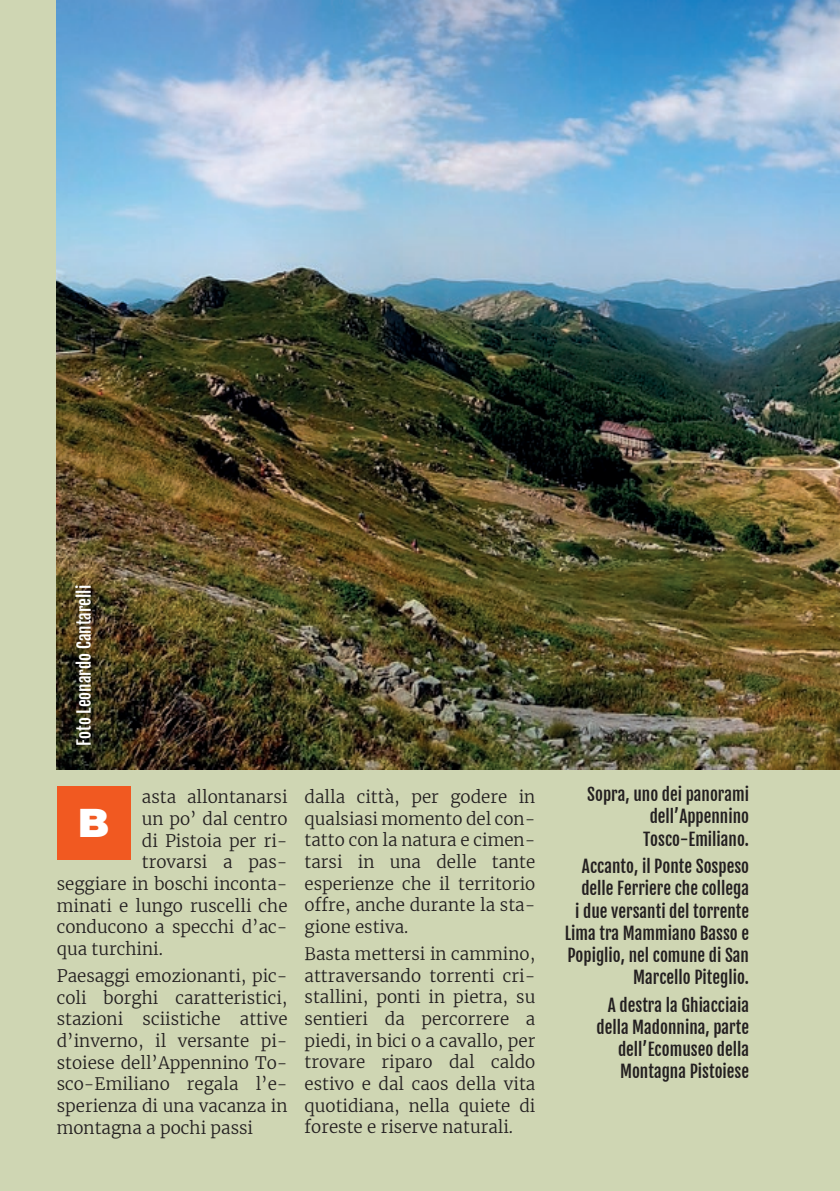
<style>
.page{position:relative;width:840px;height:1191px;background:#fff}
.page>*{position:absolute;margin:0;border:0;box-sizing:border-box;transform-origin:0 0}
.t1{font:900 40px "Montserrat";color:#fff}
.t2{font:300 17px/21.6px "Merriweather";color:#231f20;text-align:justify}
.t3{font:17px/22px "Fjalla One";color:#231f20;text-align:right}
.t4{font:17px "Fjalla One";color:#fff}
</style>
<div class="page">
<div style="left:0;top:0;width:839px;height:1191px;background:#cfd6b3"></div>
<img style="left:57px;top:0;width:782px;height:769px">
<div style="left:57px;top:786px;width:73px;height:74px;background:#f15921"></div>
<p class="t4" style="left:74px;top:745px;width:162px;rotate:-90deg">Foto Leonardo Cantarelli</p>
<p class="t2" style="left:142px;top:786px;width:147px">asta allontanarsi</p>
<p class="t2" style="left:142px;top:808px;width:147px">un po’ dal centro</p>
<p class="t2" style="left:142px;top:829px;width:147px">di Pistoia per ri-</p>
<p class="t2" style="left:142px;top:851px;width:147px">trovarsi a pas-</p>
<p class="t2" style="left:57px;top:872px;width:232px">seggiare in boschi inconta-</p>
<p class="t2" style="left:57px;top:894px;width:232px">minati e lungo ruscelli che</p>
<p class="t2" style="left:57px;top:916px;width:232px">conducono a specchi d’ac-</p>
<p class="t2" style="left:57px;top:937px;width:108px">qua turchini.</p>
<p class="t2" style="left:57px;top:965px;width:232px">Paesaggi emozionanti, pic&shy;coli borghi caratteristici, stazioni sciistiche attive d’inverno, il versante pi&shy;stoiese dell’Appennino To&shy;sco-Emiliano regala l’e&shy;sperienza di una vacanza in montagna a pochi passi</p>
<h1 class="t1" style="left:78px;top:793px;width:32px">B</h1>
<p class="t2" style="left:304px;top:786px;width:232px">dalla città, per godere in qualsiasi momento del con&shy;tatto con la natura e cimen&shy;tarsi in una delle tante esperienze che il territorio offre, anche durante la sta&shy;gione estiva.</p>
<p class="t2" style="left:304px;top:943px;width:232px">Basta mettersi in cammino, attraversando torrenti cri&shy;stallini, ponti in pietra, su sentieri da percorrere a piedi, in bici o a cavallo, per trovare riparo dal caldo estivo e dal caos della vita quotidiana, nella quiete di foreste e riserve naturali.</p>
<p class="t3" style="left:587px;top:783px;width:163px">Sopra, uno dei panorami dell’Appennino<br>Tosco-Emiliano.</p>
<p class="t3" style="left:564px;top:855px;width:186px">Accanto, il Ponte Sospeso delle Ferriere che collega<br>i due versanti del torrente<br>Lima tra Mammiano Basso e<br>Popiglio, nel comune di San<br>Marcello Piteglio.</p>
<p class="t3" style="left:596px;top:994px;width:154px">A destra la Ghiacciaia della Madonnina, parte dell’Ecomuseo della<br>Montagna Pistoiese</p>
</div>
